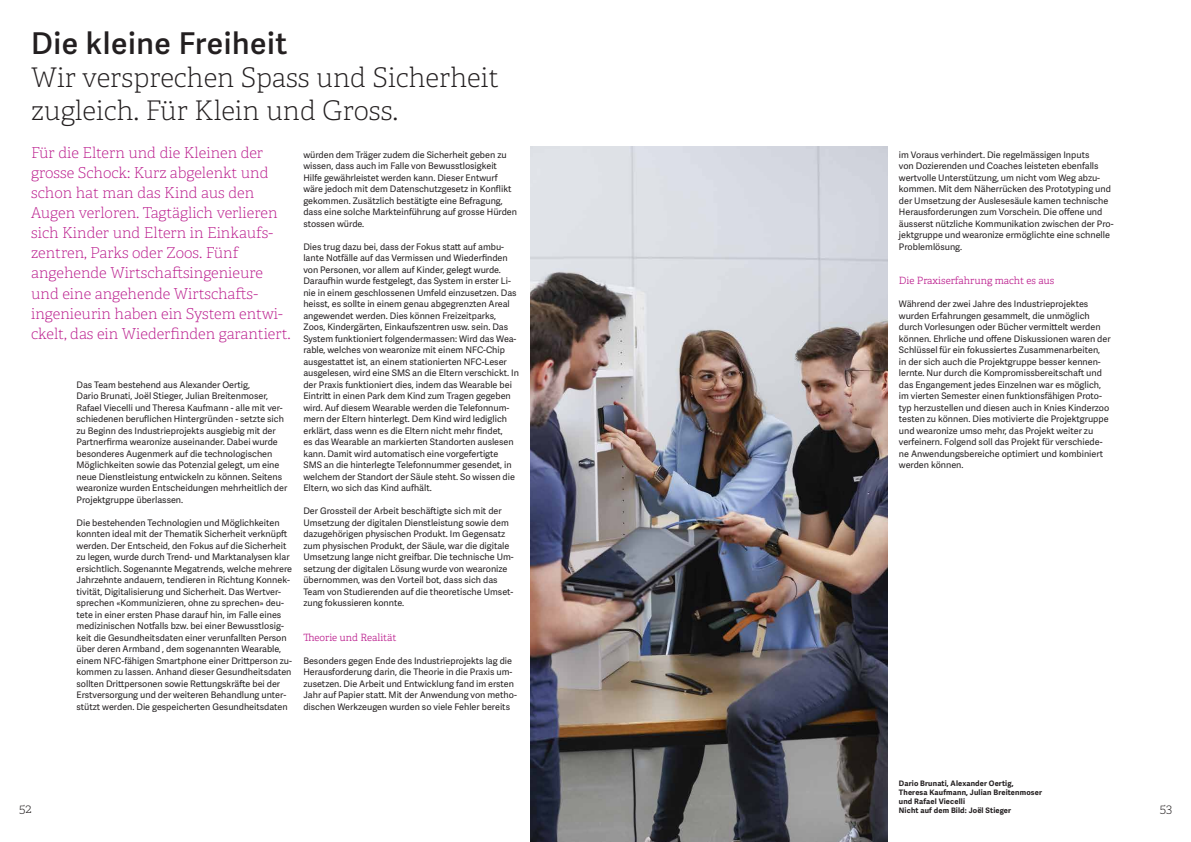
<style>
.page{position:relative;width:1191px;height:842px;background:#fff}
.page>*{position:absolute;margin:0;border:0;box-sizing:border-box;transform-origin:0 0}
.t1{font:600 30px "Adelle Sans";letter-spacing:.02em;color:#231f20}
.t2{font:100 27px/33px "Adelle";color:#231f20}
.t3{font:100 15px/20.1px "Adelle";color:#ba1b8c}
.t4{font:100 13px "Adelle";color:#231f20}
.t5{font:300 10px "Adelle";color:#ba1b8c}
.t6{font:9px/11.5px "Adelle Sans";color:#231f20}
.t7{font:700 7.5px/9px "Adelle Sans";letter-spacing:.02em;color:#231f20}
</style>
<div class="page">
<img style="left:530px;top:146px;width:357px;height:696px">
<h1 class="t1" style="left:31px;top:26px;width:257px">Die kleine Freiheit</h1>
<h2 class="t2" style="left:31px;top:61px;width:469px">Wir versprechen Spass und Sicherheit zugleich. Für Klein und Gross.</h2>
<p class="t3" style="left:31px;top:143px;width:261px">Für die Eltern und die Kleinen der grosse Schock: Kurz abgelenkt und schon hat man das Kind aus den Augen verloren. Tagtäglich verlieren sich Kinder und Eltern in Einkaufs&shy;zentren, Parks oder Zoos. Fünf angehende Wirtschaftsingenieure und eine angehende Wirtschafts&shy;ingenieurin haben ein System entwi&shy;ckelt, das ein Wiederfinden garantiert.</p>
<p class="t6" style="left:77px;top:379px;width:212px">Das Team bestehend aus Alexander Oertig,<br>Dario Brunati, Joël Stieger, Julian Breitenmoser, Rafael Viecelli und Theresa Kaufmann - alle mit ver&shy;schiedenen beruflichen Hintergründen - setzte sich zu Beginn des Industrieprojekts ausgiebig mit der Partnerfirma wearonize auseinander. Dabei wurde besonderes Augenmerk auf die technologischen Möglichkeiten sowie das Potenzial gelegt, um eine neue Dienstleistung entwickeln zu können. Seitens wearonize wurden Entscheidungen mehrheitlich der Projektgruppe überlassen.</p>
<p class="t6" style="left:77px;top:517px;width:217px">Die bestehenden Technologien und Möglichkeiten konnten ideal mit der Thematik Sicherheit verknüpft werden. Der Entscheid, den Fokus auf die Sicherheit zu legen, wurde durch Trend- und Marktanalysen klar ersichtlich. Sogenannte Megatrends, welche mehrere Jahrzehnte andauern, tendieren in Richtung Konnek&shy;tivität, Digitalisierung und Sicherheit. Das Wertver&shy;sprechen «Kommunizieren, ohne zu sprechen» deu&shy;tete in einer ersten Phase darauf hin, im Falle eines medizinischen Notfalls bzw. bei einer Bewusstlosig&shy;keit die Gesundheitsdaten einer verunfallten Person über deren Armband , dem sogenannten Wearable, einem NFC-fähigen Smartphone einer Drittperson zu&shy;kommen zu lassen. Anhand dieser Gesundheitsdaten sollten Drittpersonen sowie Rettungskräfte bei der Erstversorgung und der weiteren Behandlung unter&shy;stützt werden. Die gespeicherten Gesundheitsdaten</p>
<p class="t6" style="left:303px;top:149px;width:215px">würden dem Träger zudem die Sicherheit geben zu wissen, dass auch im Falle von Bewusstlosigkeit Hilfe gewährleistet werden kann. Dieser Entwurf wäre jedoch mit dem Datenschutzgesetz in Konflikt gekommen. Zusätzlich bestätigte eine Befragung, dass eine solche Markteinführung auf grosse Hürden stossen würde.</p>
<p class="t6" style="left:303px;top:241px;width:217px">Dies trug dazu bei, dass der Fokus statt auf ambu&shy;lante Notfälle auf das Vermissen und Wiederfinden von Personen, vor allem auf Kinder, gelegt wurde.<br>Daraufhin wurde festgelegt, das System in erster Li&shy;nie in einem geschlossenen Umfeld einzusetzen. Das heisst, es sollte in einem genau abgegrenzten Areal angewendet werden. Dies können Freizeitparks, Zoos, Kindergärten, Einkaufszentren usw. sein. Das System funktioniert folgendermassen: Wird das Wea&shy;rable, welches von wearonize mit einem NFC-Chip ausgestattet ist, an einem stationierten NFC-Leser ausgelesen, wird eine SMS an die Eltern verschickt. In der Praxis funktioniert dies, indem das Wearable bei Eintritt in einen Park dem Kind zum Tragen gegeben wird. Auf diesem Wearable werden die Telefonnum&shy;mern der Eltern hinterlegt. Dem Kind wird lediglich erklärt, dass wenn es die Eltern nicht mehr findet,<br>es das Wearable an markierten Standorten auslesen kann. Damit wird automatisch eine vorgefertigte SMS an die hinterlegte Telefonnummer gesendet, in welchem der Standort der Säule steht. So wissen die Eltern, wo sich das Kind aufhält.</p>
<p class="t6" style="left:303px;top:506px;width:212px">Der Grossteil der Arbeit beschäftigte sich mit der Umsetzung der digitalen Dienstleistung sowie dem dazugehörigen physischen Produkt. Im Gegensatz zum physischen Produkt, der Säule, war die digitale Umsetzung lange nicht greifbar. Die technische Um&shy;setzung der digitalen Lösung wurde von wearonize übernommen, was den Vorteil bot, dass sich das Team von Studierenden auf die theoretische Umset&shy;zung fokussieren konnte.</p>
<p class="t5" style="left:303px;top:631px;width:95px">Theorie und Realität</p>
<p class="t6" style="left:303px;top:655px;width:215px">Besonders gegen Ende des Industrieprojekts lag die Herausforderung darin, die Theorie in die Praxis um&shy;zusetzen. Die Arbeit und Entwicklung fand im ersten Jahr auf Papier statt. Mit der Anwendung von metho&shy;dischen Werkzeugen wurden so viele Fehler bereits</p>
<p class="t6" style="left:899px;top:149px;width:216px">im Voraus verhindert. Die regelmässigen Inputs<br>von Dozierenden und Coaches leisteten ebenfalls wertvolle Unterstützung, um nicht vom Weg abzu&shy;kommen. Mit dem Näherrücken des Prototyping und der Umsetzung der Auslesesäule kamen technische Herausforderungen zum Vorschein. Die offene und äusserst nützliche Kommunikation zwischen der Pro&shy;jektgruppe und wearonize ermöglichte eine schnelle Problemlösung.</p>
<p class="t5" style="left:899px;top:275px;width:157px">Die Praxiserfahrung macht es aus</p>
<p class="t6" style="left:899px;top:299px;width:213px">Während der zwei Jahre des Industrieprojektes wurden Erfahrungen gesammelt, die unmöglich durch Vorlesungen oder Bücher vermittelt werden können. Ehrliche und offene Diskussionen waren der Schlüssel für ein fokussiertes Zusammenarbeiten,<br>in der sich auch die Projektgruppe besser kennen&shy;lernte. Nur durch die Kompromissbereitschaft und das Engangement jedes Einzelnen war es möglich, im vierten Semester einen funktionsfähigen Proto&shy;typ herzustellen und diesen auch in Knies Kinderzoo testen zu können. Dies motivierte die Projektgruppe und wearonize umso mehr, das Projekt weiter zu verfeinern. Folgend soll das Projekt für verschiede&shy;ne Anwendungsbereiche optimiert und kombiniert werden können.</p>
<p class="t7" style="left:899px;top:779px;width:144px">Dario Brunati, Alexander Oertig,<br>Theresa Kaufmann, Julian Breitenmoser und Rafael Viecelli<br>Nicht auf dem Bild: Joël Stieger</p>
<h3 class="t4" style="left:19px;top:801px;width:14px">52</h3>
<h3 class="t4" style="left:1159px;top:801px;width:14px">53</h3>
</div>
